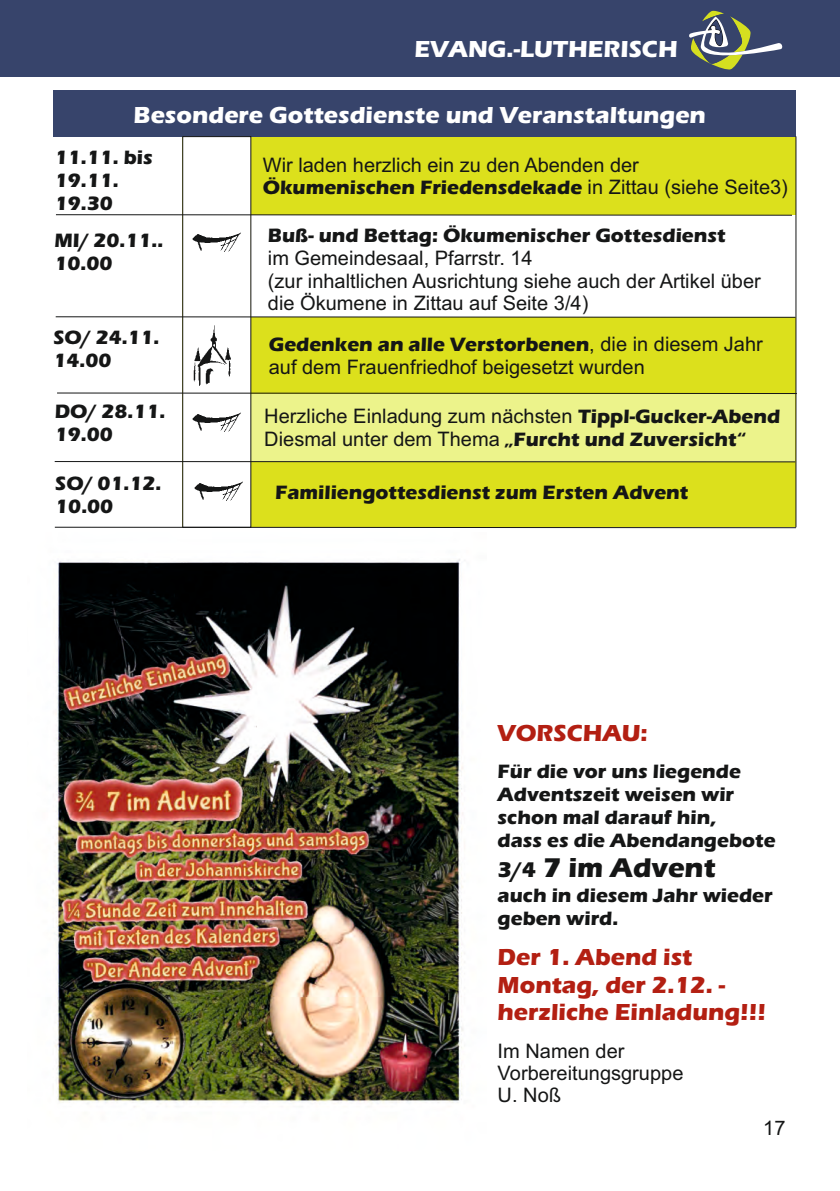
<style>
.page{position:relative;width:840px;height:1191px;background:#fff}
.page>*{position:absolute;margin:0;border:0;box-sizing:border-box;transform-origin:0 0}
.t1{font:700 28px "Eras ITC";color:#151616}
.t2{font:700 24px/27.4px "Eras ITC";color:#b31f12}
.t3{font:700 24px "Eras ITC";color:#fff}
.t4{font:20px/22.6px "Arial";color:#151616}
.t5{font:700 20px/23px "Eras ITC";color:#151616}
.s1{font-family:"Eras ITC";font-weight:700}
.s2{font-size:22px}
</style>
<div class="page">
<img style="left:54px;top:559px;width:411px;height:548px">
<div style="left:0;top:0;width:839px;height:77px;background:#37446b"></div>
<svg style="left:689px;top:10px;width:94px;height:60px"></svg>
<div style="left:183px;top:117px;width:612px;height:410px;background:#dce01c"></div>
<div style="left:251px;top:216px;width:544px;height:101px;background:#fff"></div>
<div style="left:251px;top:395px;width:543px;height:67px;background:#ecf38b"></div>
<div style="left:53px;top:90px;width:742px;height:47px;background:#37446b"></div>
<div style="left:182px;top:136px;width:69px;height:392px;background:#fff;border:1px solid #151616"></div>
<img style="left:192px;top:233px;width:49px;height:19px">
<img style="left:194px;top:482px;width:49px;height:19px">
<hr style="left:795px;top:136px;width:1px;height:391px;background:#151616">
<hr style="left:56px;top:214px;width:735px;height:2px;background:#151616">
<hr style="left:56px;top:316px;width:738px;height:2px;background:#151616">
<hr style="left:55px;top:461px;width:739px;height:1px;background:#151616">
<hr style="left:57px;top:392px;width:739px;height:2px;background:#151616">
<img style="left:187px;top:325px;width:53px;height:69px">
<img style="left:192px;top:412px;width:49px;height:19px">
<hr style="left:55px;top:527px;width:740px;height:1px;background:#151616">
<p class="t3" style="left:414px;top:40px;width:264px">EVANG.-LUTHERISCH</p>
<p class="t3" style="left:134px;top:107px;width:573px">Besondere Gottesdienste und Veranstaltungen</p>
<p class="t5" style="left:55px;top:148px;width:99px">11.11. bis<br>19.11.<br>19.30</p>
<p class="t5" style="left:54px;top:231px;width:110px">MI/ 20.11..<br>10.00</p>
<p class="t5" style="left:53px;top:328px;width:107px">SO/ 24.11.<br>14.00</p>
<p class="t4" style="left:263px;top:155px;width:526px">Wir laden herzlich ein zu den Abenden der<br><span class="s1">Ökumenischen Friedensdekade</span> in Zittau (siehe Seite3)</p>
<p class="t4" style="left:268px;top:226px;width:494px"><span class="s1">Buß- und Bettag: Ökumenischer Gottesdienst<br></span>im Gemeindesaal, Pfarrstr. 14<br>(zur inhaltlichen Ausrichtung siehe auch der Artikel über die Ökumene in Zittau auf Seite 3/4)</p>
<p class="t4" style="left:268px;top:334px;width:495px"><span class="s1">Gedenken an alle Verstorbenen</span>, die in diesem Jahr auf dem Frauenfriedhof beigesetzt wurden</p>
<p class="t5" style="left:55px;top:402px;width:112px">DO/ 28.11.<br>19.00</p>
<p class="t4" style="left:264px;top:406px;width:517px">Herzliche Einladung zum nächsten <span class="s1">Tippl-Gucker-Abend<br></span>Diesmal unter dem Thema <span class="s1">„Furcht und Zuversicht“</span></p>
<p class="t5" style="left:55px;top:474px;width:108px">SO/ 01.12.<br>10.00</p>
<p class="t5" style="left:275px;top:483px;width:414px">Familiengottesdienst zum Ersten Advent</p>
<p class="t2" style="left:497px;top:721px;width:151px">VORSCHAU:</p>
<p class="t5" style="left:497px;top:762px;width:279px">Für die vor uns liegende<br>Adventszeit weisen wir schon mal darauf hin,<br>dass es die Abendangebote</p>
<p class="t1" style="left:497px;top:857px;width:219px"><span class="s2">3/4</span> 7 im Advent</p>
<p class="t5" style="left:497px;top:886px;width:276px">auch in diesem Jahr wieder geben wird.</p>
<p class="t2" style="left:497px;top:946px;width:269px">Der 1. Abend ist<br>Montag, der 2.12. - herzliche Einladung!!!</p>
<p class="t4" style="left:497px;top:1041px;width:187px">Im Namen der<br>Vorbereitungsgruppe</p>
<p class="t4" style="left:497px;top:1085px;width:65px">U. Noß</p>
<p class="t4" style="left:762px;top:1118px;width:24px">17</p>
</div>
